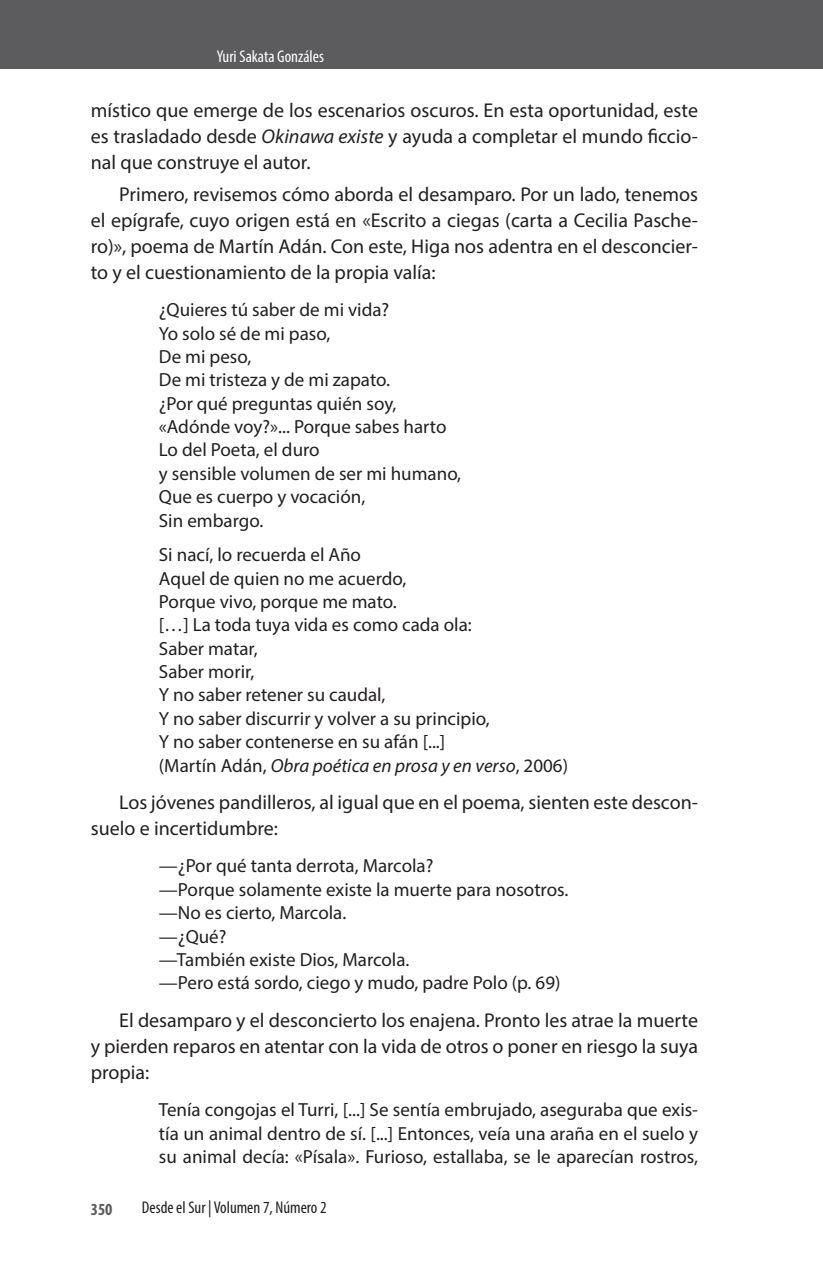
<style>
.page{position:relative;width:823px;height:1265px;background:#fff}
.page>*{position:absolute;margin:0;border:0;box-sizing:border-box;transform-origin:0 0}
.PARRAFOS{font:20px/26px "Myriad Pro";color:#231f20;text-align:justify}
.SUMILLA_PARRAFO{font:19px/23.4px "Myriad Pro";color:#231f20;text-align:justify}
.SUMILLA_PARRAFO-2{font:italic 19px "Myriad Pro";color:#231f20}
.t1{font:condensed 17px "Myriad Pro";color:#231f20}
.PARRAFOS-2{font:condensed 17px "Myriad Pro";color:#fff}
.t2{font:700 condensed 17px "Myriad Pro";color:#5c5c5f}
.s1{font-style:italic}
.s2{font-style:normal}
</style>
<div class="page">
<div style="left:0;top:0;width:822px;height:68px;background:#5c5c5f"></div>
<p class="PARRAFOS-2" style="left:217px;top:46px;width:109px">Yuri Sakata Gonzáles</p>
<p class="PARRAFOS" style="left:91px;top:97px;width:608px">místico que emerge de los escenarios oscuros. En esta oportunidad, este es trasladado desde <span class="s1">Okinawa existe</span> y ayuda a completar el mundo ficcio&shy;nal que construye el autor.</p>
<p class="PARRAFOS" style="left:91px;top:181px;width:608px;text-indent:28px">Primero, revisemos cómo aborda el desamparo. Por un lado, tenemos el epígrafe, cuyo origen está en «Escrito a ciegas (carta a Cecilia Pasche&shy;ro)», poema de Martín Adán. Con este, Higa nos adentra en el desconcier&shy;to y el cuestionamiento de la propia valía:</p>
<p class="SUMILLA_PARRAFO" style="left:159px;top:298px;width:232px">¿Quieres tú saber de mi vida?</p>
<p class="SUMILLA_PARRAFO" style="left:159px;top:321px;width:173px">Yo solo sé de mi paso,</p>
<p class="SUMILLA_PARRAFO" style="left:159px;top:344px;width:94px">De mi peso,</p>
<p class="SUMILLA_PARRAFO" style="left:159px;top:368px;width:232px">De mi tristeza y de mi zapato.</p>
<p class="SUMILLA_PARRAFO" style="left:159px;top:391px;width:239px">¿Por qué preguntas quién soy,</p>
<p class="SUMILLA_PARRAFO" style="left:159px;top:414px;width:289px">«Adónde voy?»... Porque sabes harto</p>
<p class="SUMILLA_PARRAFO" style="left:159px;top:438px;width:162px">Lo del Poeta, el duro</p>
<p class="SUMILLA_PARRAFO" style="left:159px;top:461px;width:303px">y sensible volumen de ser mi humano,</p>
<p class="SUMILLA_PARRAFO" style="left:159px;top:485px;width:208px">Que es cuerpo y vocación,</p>
<p class="SUMILLA_PARRAFO" style="left:159px;top:508px;width:106px">Sin embargo.</p>
<p class="SUMILLA_PARRAFO" style="left:159px;top:543px;width:203px">Si nací, lo recuerda el Año</p>
<p class="SUMILLA_PARRAFO" style="left:159px;top:566px;width:249px">Aquel de quien no me acuerdo,</p>
<p class="SUMILLA_PARRAFO" style="left:159px;top:589px;width:239px">Porque vivo, porque me mato.</p>
<p class="SUMILLA_PARRAFO" style="left:159px;top:613px;width:314px">[…] La toda tuya vida es como cada ola:</p>
<p class="SUMILLA_PARRAFO" style="left:159px;top:636px;width:100px">Saber matar,</p>
<p class="SUMILLA_PARRAFO" style="left:159px;top:659px;width:97px">Saber morir,</p>
<p class="SUMILLA_PARRAFO" style="left:159px;top:683px;width:228px">Y no saber retener su caudal,</p>
<p class="SUMILLA_PARRAFO" style="left:159px;top:706px;width:332px">Y no saber discurrir y volver a su principio,</p>
<p class="SUMILLA_PARRAFO" style="left:159px;top:729px;width:288px">Y no saber contenerse en su afán [...]</p>
<p class="SUMILLA_PARRAFO-2" style="left:159px;top:753px;width:410px"><span class="s2">(Martín Adán,</span> Obra poética en prosa y en verso<span class="s2">, 2006)</span></p>
<p class="PARRAFOS" style="left:91px;top:788px;width:608px;text-indent:28px">Los jóvenes pandilleros, al igual que en el poema, sienten este descon&shy;suelo e incertidumbre:</p>
<p class="SUMILLA_PARRAFO" style="left:159px;top:854px;width:276px">—¿Por qué tanta derrota, Marcola?</p>
<p class="SUMILLA_PARRAFO" style="left:159px;top:877px;width:410px">—Porque solamente existe la muerte para nosotros.</p>
<p class="SUMILLA_PARRAFO" style="left:159px;top:900px;width:189px">—No es cierto, Marcola.</p>
<p class="SUMILLA_PARRAFO" style="left:159px;top:924px;width:69px">—¿Qué?</p>
<p class="SUMILLA_PARRAFO" style="left:159px;top:947px;width:252px">—También existe Dios, Marcola.</p>
<p class="SUMILLA_PARRAFO" style="left:159px;top:970px;width:403px">—Pero está sordo, ciego y mudo, padre Polo (p. 69)</p>
<p class="PARRAFOS" style="left:91px;top:1006px;width:608px;text-indent:28px">El desamparo y el desconcierto los enajena. Pronto les atrae la muerte y pierden reparos en atentar con la vida de otros o poner en riesgo la suya propia:</p>
<p class="SUMILLA_PARRAFO" style="left:159px;top:1097px;width:540px">Tenía congojas el Turri, [...] Se sentía embrujado, aseguraba que exis&shy;tía un animal dentro de sí. [...] Entonces, veía una araña en el suelo y su animal decía: «Písala». Furioso, estallaba, se le aparecían rostros,</p>
<p class="t2" style="left:91px;top:1198px;width:23px">350</p>
<p class="t1" style="left:142px;top:1196px;width:186px">Desde el Sur | Volumen 7, Número 2</p>
</div>
